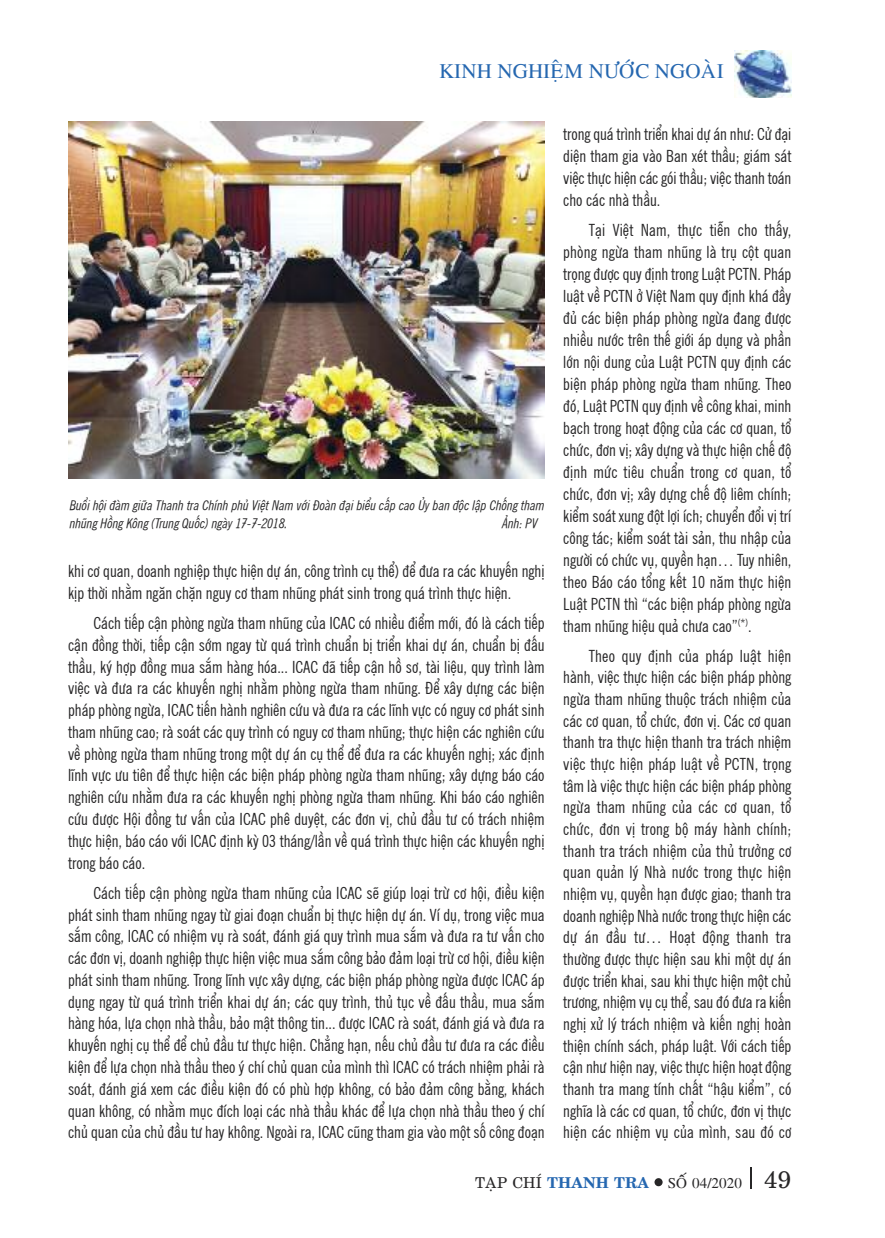
<style>
.page{position:relative;width:885px;height:1238px;background:#fff}
.page>*{position:absolute;margin:0;border:0;box-sizing:border-box;transform-origin:0 0}
.t1{font:21px "VNI Times";color:#2567b0}
.t2{font:16.5px/21.8px "UVN Tin Tuc Hep";color:#272627;text-align:justify}
.t3{font:15px "VNI Times";color:#272627}
.t4{font:italic 13.5px/18px "UVN Tin Tuc Hep";color:#272627}
.s1{font-family:"VNI Centur"}
.s2{font-family:"VNI Centur Bold";color:#2567b0}
.s3{font-family:"VNI Centur";font-size:24px}
</style>
<div class="page">
<div style="left:654px;top:1178px;width:8px;height:8px;background:#272627;border-radius:50%"></div>
<svg style="left:750px;top:1167px;width:1px;height:21px"></svg>
<img style="left:734px;top:51px;width:57px;height:47px">
<img style="left:68px;top:121px;width:476px;height:357px">
<p class="t1" style="left:439px;top:56px;width:290px">KINH NGHIEÄM NÖÔÙC NGOAØI</p>
<p class="t4" style="left:70px;top:495px;width:476px">Buổi hội đàm giữa Thanh tra Chính phủ Việt Nam với Đoàn đại biểu cấp cao Ủy ban độc lập Chống tham nhũng Hồng Kông (Trung Quốc) ngày 17-7-2018.</p>
<p class="t4" style="left:502px;top:513px;width:37px">Ảnh: PV</p>
<p class="t2" style="left:68px;top:558px;width:478px">khi cơ quan, doanh nghiệp thực hiện dự án, công trình cụ thể) để đưa ra các khuyến nghị kịp thời nhằm ngăn chặn nguy cơ tham nhũng phát sinh trong quá trình thực hiện.</p>
<p class="t2" style="left:68px;top:610px;width:478px;text-indent:26px">Cách tiếp cận phòng ngừa tham nhũng của ICAC có nhiều điểm mới, đó là cách tiếp cận đồng thời, tiếp cận sớm ngay từ quá trình chuẩn bị triển khai dự án, chuẩn bị đấu thầu, ký hợp đồng mua sắm hàng hóa... ICAC đã tiếp cận hồ sơ, tài liệu, quy trình làm việc và đưa ra các khuyến nghị nhằm phòng ngừa tham nhũng. Để xây dựng các biện pháp phòng ngừa, ICAC tiến hành nghiên cứu và đưa ra các lĩnh vực có nguy cơ phát sinh tham nhũng cao; rà soát các quy trình có nguy cơ tham nhũng; thực hiện các nghiên cứu về phòng ngừa tham nhũng trong một dự án cụ thể để đưa ra các khuyến nghị; xác định lĩnh vực ưu tiên để thực hiện các biện pháp phòng ngừa tham nhũng; xây dựng báo cáo nghiên cứu nhằm đưa ra các khuyến nghị phòng ngừa tham nhũng. Khi báo cáo nghiên cứu được Hội đồng tư vấn của ICAC phê duyệt, các đơn vị, chủ đầu tư có trách nhiệm thực hiện, báo cáo với ICAC định kỳ 03 tháng/lần về quá trình thực hiện các khuyến nghị trong báo cáo.</p>
<p class="t2" style="left:68px;top:880px;width:478px;text-indent:26px">Cách tiếp cận phòng ngừa tham nhũng của ICAC sẽ giúp loại trừ cơ hội, điều kiện phát sinh tham nhũng ngay từ giai đoạn chuẩn bị thực hiện dự án. Ví dụ, trong việc mua sắm công, ICAC có nhiệm vụ rà soát, đánh giá quy trình mua sắm và đưa ra tư vấn cho các đơn vị, doanh nghiệp thực hiện việc mua sắm công bảo đảm loại trừ cơ hội, điều kiện phát sinh tham nhũng. Trong lĩnh vực xây dựng, các biện pháp phòng ngừa được ICAC áp dụng ngay từ quá trình triển khai dự án; các quy trình, thủ tục về đấu thầu, mua sắm hàng hóa, lựa chọn nhà thầu, bảo mật thông tin... được ICAC rà soát, đánh giá và đưa ra khuyến nghị cụ thể để chủ đầu tư thực hiện. Chẳng hạn, nếu chủ đầu tư đưa ra các điều kiện để lựa chọn nhà thầu theo ý chí chủ quan của mình thì ICAC có trách nhiệm phải rà soát, đánh giá xem các điều kiện đó có phù hợp không, có bảo đảm công bằng, khách quan không, có nhằm mục đích loại các nhà thầu khác để lựa chọn nhà thầu theo ý chí chủ quan của chủ đầu tư hay không. Ngoài ra, ICAC cũng tham gia vào một số công đoạn</p>
<p class="t2" style="left:563px;top:122px;width:229px">trong quá trình triển khai dự án như: Cử đại diện tham gia vào Ban xét thầu; giám sát việc thực hiện các gói thầu; việc thanh toán cho các nhà thầu.</p>
<p class="t2" style="left:563px;top:218px;width:229px;text-indent:26px">Tại Việt Nam, thực tiễn cho thấy, phòng ngừa tham nhũng là trụ cột quan trọng được quy định trong Luật PCTN. Pháp luật về PCTN ở Việt Nam quy định khá đầy đủ các biện pháp phòng ngừa đang được nhiều nước trên thế giới áp dụng và phần lớn nội dung của Luật PCTN quy định các biện pháp phòng ngừa tham nhũng. Theo đó, Luật PCTN quy định về công khai, minh bạch trong hoạt động của các cơ quan, tổ chức, đơn vị; xây dựng và thực hiện chế độ định mức tiêu chuẩn trong cơ quan, tổ chức, đơn vị; xây dựng chế độ liêm chính; kiểm soát xung đột lợi ích; chuyển đổi vị trí công tác; kiểm soát tài sản, thu nhập của người có chức vụ, quyền hạn… Tuy nhiên, theo Báo cáo tổng kết 10 năm thực hiện Luật PCTN thì “các biện pháp phòng ngừa tham nhũng hiệu quả chưa cao”<sup>(*)</sup>.</p>
<p class="t2" style="left:563px;top:643px;width:229px;text-indent:26px">Theo quy định của pháp luật hiện hành, việc thực hiện các biện pháp phòng ngừa tham nhũng thuộc trách nhiệm của các cơ quan, tổ chức, đơn vị. Các cơ quan thanh tra thực hiện thanh tra trách nhiệm việc thực hiện pháp luật về PCTN, trọng tâm là việc thực hiện các biện pháp phòng ngừa tham nhũng của các cơ quan, tổ chức, đơn vị trong bộ máy hành chính; thanh tra trách nhiệm của thủ trưởng cơ quan quản lý Nhà nước trong thực hiện nhiệm vụ, quyền hạn được giao; thanh tra doanh nghiệp Nhà nước trong thực hiện các dự án đầu tư… Hoạt động thanh tra thường được thực hiện sau khi một dự án được triển khai, sau khi thực hiện một chủ trương, nhiệm vụ cụ thể, sau đó đưa ra kiến nghị xử lý trách nhiệm và kiến nghị hoàn thiện chính sách, pháp luật. Với cách tiếp cận như hiện nay, việc thực hiện hoạt động thanh tra mang tính chất “hậu kiểm”, có nghĩa là các cơ quan, tổ chức, đơn vị thực hiện các nhiệm vụ của mình, sau đó cơ</p>
<p class="t3" style="left:475px;top:1172px;width:317px"><span class="s1">TAÏP CHÍ</span> <span class="s2">THANH TRA</span> SOÁÂ04/2020 <span class="s3">49</span></p>
</div>
